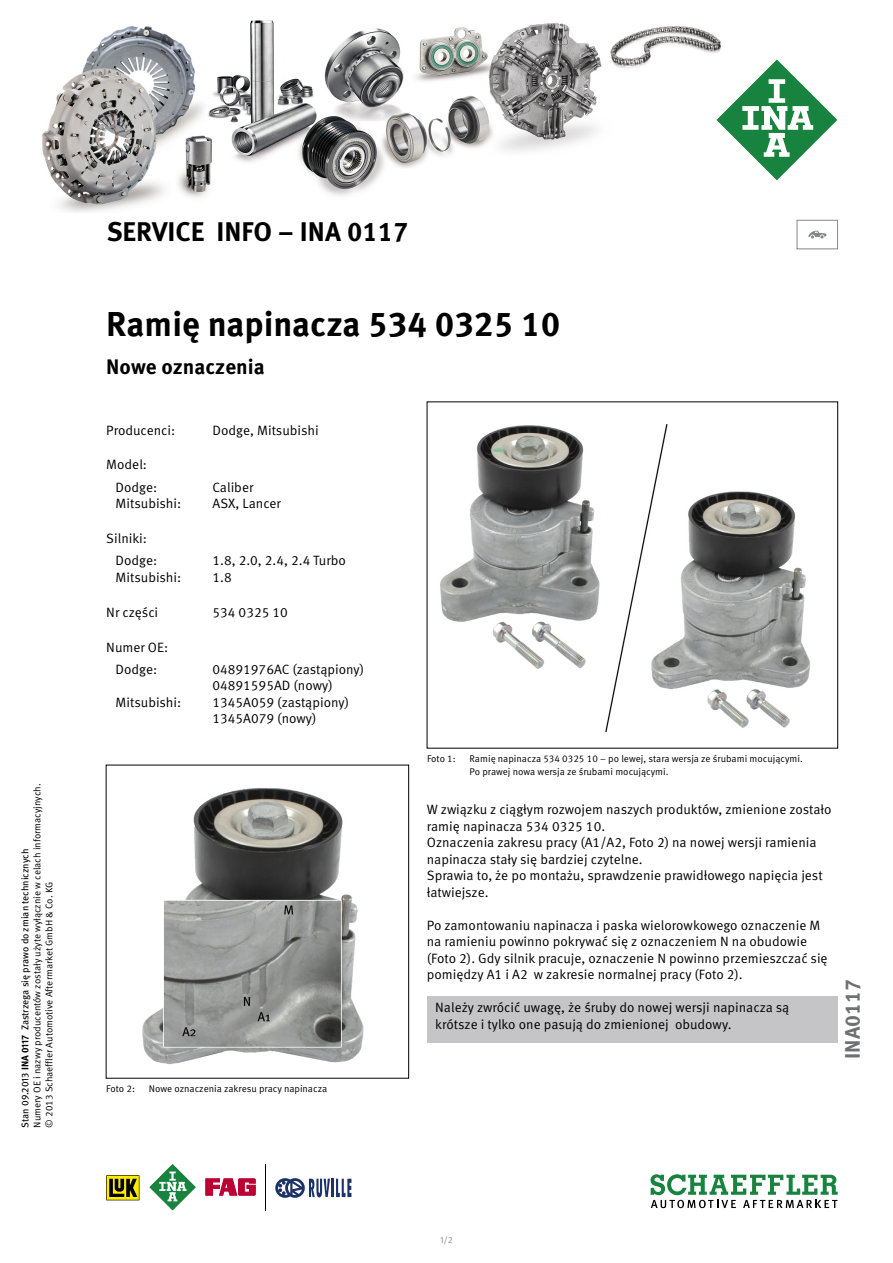
<style>
.page{position:relative;width:893px;height:1263px;background:#fff}
.page>*{position:absolute;margin:0;border:0;box-sizing:border-box;transform-origin:0 0}
.t1{font:700 34.5px "Meta Pro";color:#000}
.t2{font:700 27px "Meta Pro";color:#000}
.t3{font:700 21px "Meta Pro";color:#000}
.t4{font:700 21px "Meta Pro";color:#6f7072}
.t5{font:13.5px/16.5px "Meta Pro Norm";color:#000}
.t6{font:9.75px/12.8px "Meta Pro Norm";color:#000}
.t7{font:9.75px "Meta Pro";color:#000}
.t8{font:9px "Meta Pro Norm";color:#868788}
.s1{font-weight:700}
</style>
<div class="page">
<img style="left:440px;top:424px;width:371px;height:308px">
<img style="left:142px;top:788px;width:222px;height:276px">
<div style="left:427px;top:996px;width:411px;height:46px;background:#c5c5c7"></div>
<img style="left:42px;top:20px;width:679px;height:192px">
<svg style="left:106px;top:1175px;width:33px;height:25px"></svg>
<svg style="left:149px;top:1164px;width:47px;height:47px"></svg>
<svg style="left:206px;top:1178px;width:50px;height:17px"></svg>
<hr style="left:265px;top:1164px;width:1px;height:46px;background:#000">
<svg style="left:275px;top:1178px;width:76px;height:20px"></svg>
<svg style="left:650px;top:1174px;width:188px;height:34px"></svg>
<div style="left:797px;top:220px;width:41px;height:29px;border:1px solid #868788"></div>
<svg style="left:808px;top:231px;width:18px;height:7px"></svg>
<svg style="left:714px;top:57px;width:124px;height:126px"></svg>
<p class="t6" style="left:31px;top:1127px;width:345px;line-height:12px;rotate:-90deg">Numery OE i nazwy producentów zostały użyte wyłącznie w celach informacyjnych. © 2013 Schaeffler Automotive Aftermarket GmbH &amp; Co. KG</p>
<p class="t7" style="left:18px;top:1127px;width:280px;rotate:-90deg">Stan 09.2013 <span class="s1">INA 0117</span> Zastrzega się prawo do zmian technicznych</p>
<h2 class="t2" style="left:107px;top:210px;width:303px">SERVICE INFO – INA 0117</h2>
<h1 class="t1" style="left:106px;top:297px;width:456px">Ramię napinacza 534 0325 10</h1>
<h3 class="t3" style="left:106px;top:350px;width:160px">Nowe oznaczenia</h3>
<p class="t5" style="left:106px;top:421px;width:70px">Producenci:</p>
<p class="t5" style="left:212px;top:421px;width:108px">Dodge, Mitsubishi</p>
<p class="t5" style="left:116px;top:453px;width:43px;line-height:22.2px;text-indent:-9px">Model:<br>Dodge:</p>
<p class="t5" style="left:116px;top:494px;width:67px">Mitsubishi:</p>
<p class="t5" style="left:212px;top:478px;width:70px">Caliber<br>ASX, Lancer</p>
<p class="t5" style="left:116px;top:526px;width:43px;line-height:22.2px;text-indent:-9px">Silniki:<br>Dodge:</p>
<p class="t5" style="left:116px;top:568px;width:67px">Mitsubishi:</p>
<p class="t5" style="left:212px;top:551px;width:135px">1.8, 2.0, 2.4, 2.4 Turbo<br>1.8</p>
<p class="t5" style="left:106px;top:603px;width:53px">Nr części</p>
<p class="t5" style="left:212px;top:603px;width:77px">534 0325 10</p>
<p class="t5" style="left:106px;top:635px;width:63px;line-height:22.2px;text-align:center">Numer OE:<br>Dodge:</p>
<p class="t5" style="left:116px;top:693px;width:67px">Mitsubishi:</p>
<p class="t5" style="left:212px;top:660px;width:153px">04891976AC (zastąpiony)<br>04891595AD (nowy)<br>1345A059 (zastąpiony)<br>1345A079 (nowy)</p>
<p class="t6" style="left:106px;top:1082px;width:30px">Foto 2:</p>
<p class="t6" style="left:149px;top:1082px;width:180px">Nowe oznaczenia zakresu pracy napinacza</p>
<p class="t6" style="left:427px;top:752px;width:30px">Foto 1:</p>
<p class="t6" style="left:470px;top:752px;width:335px">Ramię napinacza 534 0325 10 – po lewej, stara wersja ze śrubami mocującymi.<br>Po prawej nowa wersja ze śrubami mocującymi.</p>
<p class="t5" style="left:427px;top:800px;width:406px">W związku z ciągłym rozwojem naszych produktów, zmienione zostało ramię napinacza 534 0325 10.<br>Oznaczenia zakresu pracy (A1/A2, Foto 2) na nowej wersji ramienia napinacza stały się bardziej czytelne.<br>Sprawia to, że po montażu, sprawdzenie prawidłowego napięcia jest łatwiejsze.</p>
<p class="t5" style="left:427px;top:916px;width:402px">Po zamontowaniu napinacza i paska wielorowkowego oznaczenie M na ramieniu powinno pokrywać się z oznaczeniem N na obudowie (Foto 2). Gdy silnik pracuje, oznaczenie N powinno przemieszczać się pomiędzy A1 i A2 w zakresie normalnej pracy (Foto 2).</p>
<p class="t5" style="left:435px;top:998px;width:356px">Należy zwrócić uwagę, że śruby do nowej wersji napinacza są krótsze i tylko one pasują do zmienionej obudowy.</p>
<h3 class="t4" style="left:836px;top:1059px;width:81px;rotate:-90deg">INA0117</h3>
<p class="t8" style="left:440px;top:1233px;width:14px">1/2</p>
</div>
